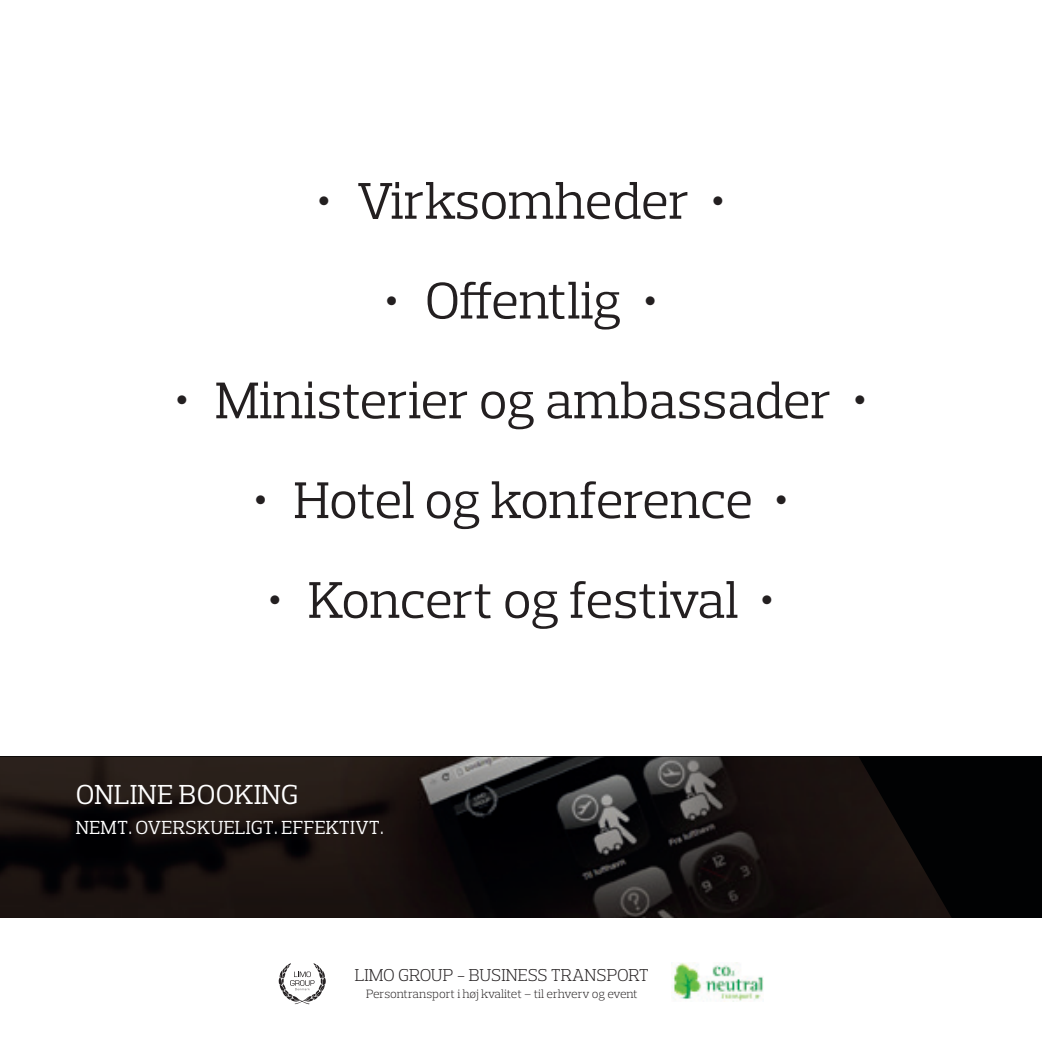
<style>
.page{position:relative;width:1042px;height:1042px;background:#fff}
.page>*{position:absolute;margin:0;border:0;box-sizing:border-box;transform-origin:0 0}
.t1{font:52.5px "Prelo Slab";letter-spacing:-.01em;color:#231f20}
.t2{font:28px "Prelo Slab";letter-spacing:.015em;color:#fff}
.t3{font:19.25px "Prelo Slab";letter-spacing:.015em;color:#fff}
.t4{font:300 17.5px "Prelo Slab";color:#231f20}
.t5{font:300 12.25px "Prelo Slab";letter-spacing:-.005em;color:#231f20}
.t6{font:12.25px "Zapf Dingbats ITC";color:#231f20}
</style>
<div class="page">
<svg style="left:278px;top:963px;width:48px;height:41px"></svg>
<img style="left:673px;top:962px;width:90px;height:40px">
<div style="left:0;top:756px;width:1042px;height:162px;background:#010203"></div>
<img style="left:0;top:756px;width:952px;height:162px">
<p class="t1" style="left:319px;top:169px;width:372px">● Virksomheder</p>
<p class="t1" style="left:387px;top:269px;width:236px">● Offentlig</p>
<p class="t6" style="left:645px;top:294px;width:11px">●</p>
<p class="t6" style="left:713px;top:195px;width:11px">●</p>
<p class="t1" style="left:177px;top:368px;width:656px">● Ministerier og ambassader</p>
<p class="t1" style="left:256px;top:468px;width:499px">● Hotel og konference</p>
<p class="t6" style="left:776px;top:494px;width:11px">●</p>
<p class="t1" style="left:270px;top:568px;width:470px">● Koncert og festival</p>
<p class="t6" style="left:762px;top:594px;width:11px">●</p>
<p class="t6" style="left:855px;top:394px;width:11px">●</p>
<p class="t2" style="left:76px;top:777px;width:224px">ONLINE BOOKING</p>
<p class="t3" style="left:76px;top:815px;width:310px">NEMT. OVERSKUELIGT. EFFEKTIVT.</p>
<p class="t4" style="left:355px;top:964px;width:295px">LIMO GROUP - BUSINESS TRANSPORT</p>
<p class="t5" style="left:366px;top:986px;width:273px">Persontransport i høj kvalitet – til erhverv og event</p>
</div>
